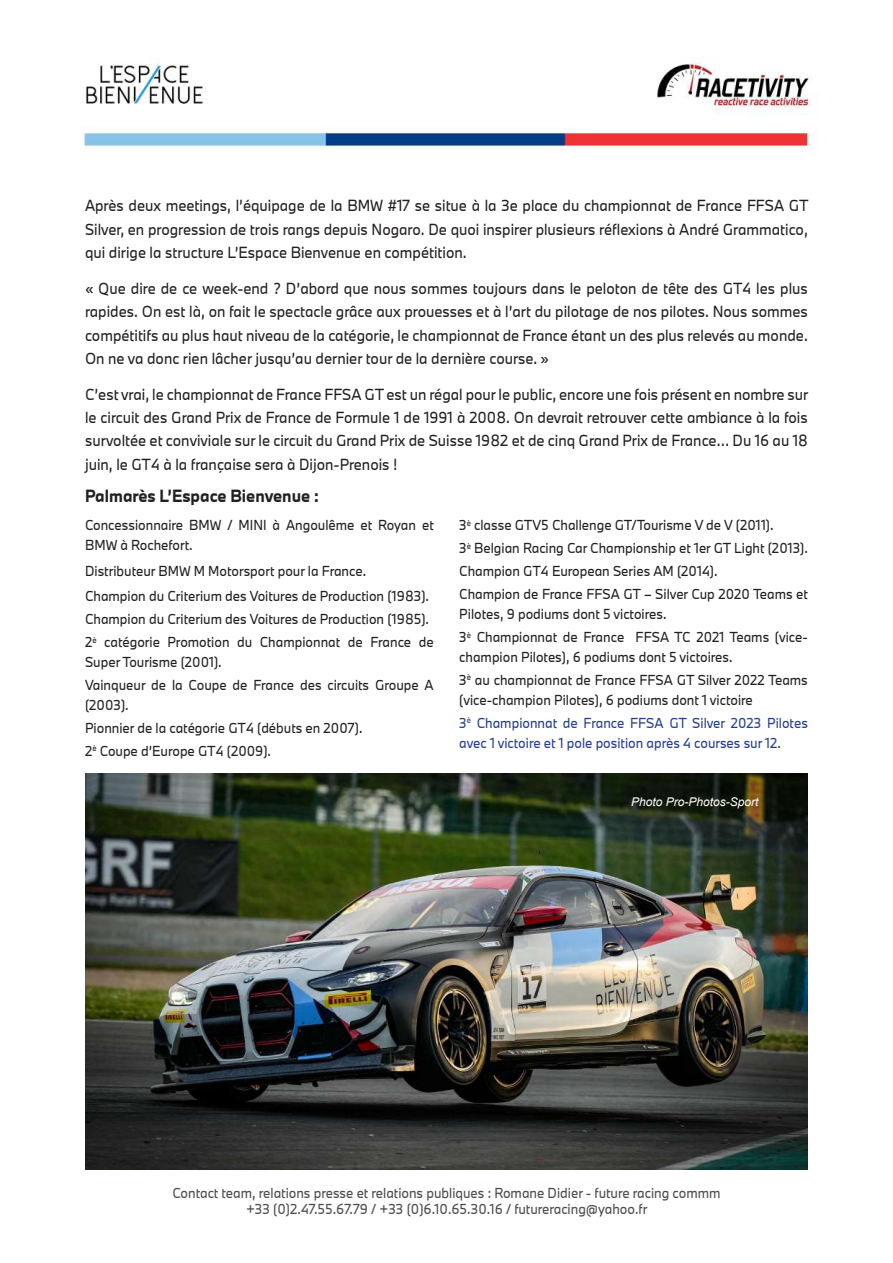
<style>
.page{position:relative;width:893px;height:1263px;background:#fff}
.page>*{position:absolute;margin:0;border:0;box-sizing:border-box;transform-origin:0 0}
.t1{font:700 16.5px "BMW Type Next Latin TT";color:#231f20;scale:.95 1}
.t2{font:15px/23.2px "BMW Type Next Latin TT";color:#231f20;text-align:justify;scale:.95 1}
.t3{font:13.5px/23px "BMW Type Next Latin TT";color:#231f20;scale:.95 1}
.t4{font:13.5px/16.5px "BMW Type Next Latin TT";color:#4b4c4d;text-align:center;scale:.95 1}
.t5{font:13.5px "BMW Type Next Latin TT";color:#253f8e;scale:.95 1}
.t6{font:italic 12px "Arial";color:#fff}
.s1{color:#253f8e}
</style>
<div class="page">
<img style="left:81px;top:58px;width:737px;height:1112px">
<img style="left:85px;top:774px;width:723px;height:395px">
<p class="t2" style="left:85px;top:194px;width:763px">Après deux meetings, l’équipage de la BMW #17 se situe à la 3e place du championnat de France FFSA GT Silver, en progression de trois rangs depuis Nogaro. De quoi inspirer plusieurs réflexions à André Grammatico, qui dirige la structure L’Espace Bienvenue en compétition.</p>
<p class="t2" style="left:85px;top:276px;width:762px">« Que dire de ce week-end ? D’abord que nous sommes toujours dans le peloton de tête des GT4 les plus rapides. On est là, on fait le spectacle grâce aux prouesses et à l’art du pilotage de nos pilotes. Nous sommes compétitifs au plus haut niveau de la catégorie, le championnat de France étant un des plus relevés au monde.<br>On ne va donc rien lâcher jusqu’au dernier tour de la dernière course. »</p>
<p class="t2" style="left:85px;top:382px;width:763px">C’est vrai, le championnat de France FFSA GT est un régal pour le public, encore une fois présent en nombre sur le circuit des Grand Prix de France de Formule 1 de 1991 à 2008. On devrait retrouver cette ambiance à la fois survoltée et conviviale sur le circuit du Grand Prix de Suisse 1982 et de cinq Grand Prix de France… Du 16 au 18 juin, le GT4 à la française sera à Dijon-Prenois !</p>
<p class="t1" style="left:85px;top:485px;width:247px">Palmarès L’Espace Bienvenue :</p>
<p class="t3" style="left:85px;top:515px;width:369px;line-height:20px">Concessionnaire BMW / MINI à Angoulême et Royan et<br>BMW à Rochefort.</p>
<p class="t3" style="left:85px;top:558px;width:364px;line-height:25.5px">Distributeur BMW M Motorsport pour la France.<br>Champion du Criterium des Voitures de Production (1983).</p>
<p class="t3" style="left:85px;top:607px;width:368px">Champion du Criterium des Voitures de Production (1985).<br>2<sup>è</sup> catégorie Promotion du Championnat de France de</p>
<p class="t3" style="left:85px;top:650px;width:369px">Super Tourisme (2001).<br>Vainqueur de la Coupe de France des circuits Groupe A</p>
<p class="t3" style="left:85px;top:693px;width:294px">(2003).<br>Pionnier de la catégorie GT4 (débuts en 2007).<br>2<sup>è</sup> Coupe d’Europe GT4 (2009).</p>
<p class="t3" style="left:459px;top:514px;width:368px">3<sup>è</sup> classe GTV5 Challenge GT/Tourisme V de V (2011).<br>3<sup>è</sup> Belgian Racing Car Championship et 1er GT Light (2013).<br>Champion GT4 European Series AM (2014).<br>Champion de France FFSA GT – Silver Cup 2020 Teams et</p>
<p class="t3" style="left:459px;top:602px;width:369px">Pilotes, 9 podiums dont 5 victoires.<br>3<sup>è</sup> Championnat de France FFSA TC 2021 Teams (vice-</p>
<p class="t3" style="left:459px;top:645px;width:368px">champion Pilotes), 6 podiums dont 5 victoires.<br>3<sup>è</sup> au championnat de France FFSA GT Silver 2022 Teams</p>
<p class="t3" style="left:459px;top:688px;width:369px">(vice-champion Pilotes), 6 podiums dont 1 victoire<br><span class="s1">3</span><sup>è</sup> <span class="s1">Championnat de France FFSA GT Silver 2023 Pilotes</span></p>
<p class="t5" style="left:459px;top:733px;width:340px">avec 1 victoire et 1 pole position après 4 courses sur 12.</p>
<p class="t6" style="left:631px;top:794px;width:129px">Photo Pro-Photos-Sport</p>
<p class="t4" style="left:172px;top:1184px;width:578px">Contact team, relations presse et relations publiques : Romane Didier - future racing commm +33 (0)2.47.55.67.79 / +33 (0)6.10.65.30.16 / futureracing@yahoo.fr</p>
</div>
